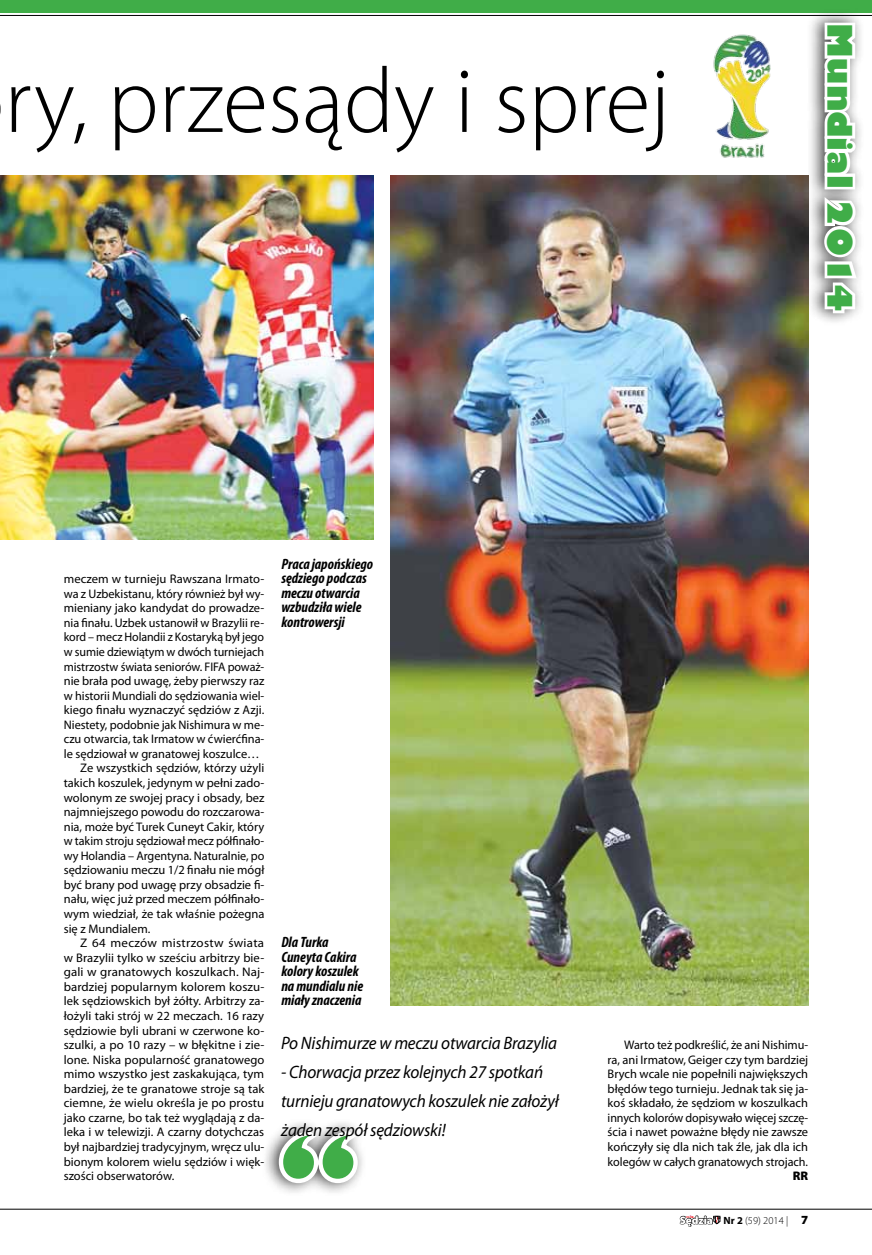
<style>
.page{position:relative;width:872px;height:1255px;background:#fff}
.page>*{position:absolute;margin:0;border:0;box-sizing:border-box;transform-origin:0 0}
.t1{font:800 94.35px "Gill Sans";color:#40ad48}
.t2{font:300 93px "Myriad Pro";color:#000}
.t3{font:800 33px "Gill Sans";color:#40ad48}
.t4{font:italic 18px/29.1px "Myriad Pro";letter-spacing:-.01em;color:#000;scale:.95 1}
.t5{font:italic 700 condensed 15px/14.5px "Myriad Pro";color:#000}
.t6{font:12.45px/14.5px "Myriad Pro";color:#000;text-align:justify}
.t7{font:12.45px "Myriad Pro";color:#000;scale:.96 1}
.t8{font:12.45px "Myriad Pro";color:#000;scale:1.04 1}
.t9{font:12.45px "Myriad Pro";letter-spacing:.02em;color:#000;scale:1.04 1}
.t10{font:900 12.45px "Myriad Pro";color:#000}
.t11{font:900 10.95px "Myriad Pro";letter-spacing:-.005em;color:#fff}
.t12{font:300 10.5px "Myriad Pro";color:#000}
.s1{font-weight:700}
.s2{font-weight:900;font-size:12.45px}
</style>
<div class="page">
<hr style="left:0;top:1208px;width:872px;height:1px;background:#000">
<hr style="left:0;top:15px;width:872px;height:1px;background:#000">
<div style="left:0;top:0;width:872px;height:13px;background:#40ad48"></div>
<svg style="left:680px;top:1215px;width:40px;height:11px"></svg>
<div style="left:805px;top:7px;width:58px;height:319px;background:#000;opacity:.75"></div>
<svg style="left:819px;top:20px;width:41px;height:159px"></svg>
<div style="left:824px;top:173px;width:31px;height:16px;border:6px solid #fff"></div>
<svg style="left:819px;top:191px;width:44px;height:125px"></svg>
<img style="left:0;top:176px;width:373px;height:363px">
<img style="left:390px;top:176px;width:418px;height:829px">
<div style="left:260px;top:1115px;width:106px;height:80px;background:#000;opacity:.75"></div>
<svg style="left:274px;top:1126px;width:90px;height:63px"></svg>
<img style="left:713px;top:34px;width:58px;height:124px">
<h2 class="t2" style="left:4px;top:45px;width:667px">ry, przesądy i sprej</h2>
<h3 class="t3" style="left:860px;top:23px;width:290px;rotate:90deg">Mundial 2014</h3>
<p class="t6" style="left:64px;top:571px;width:202px">meczem w turnieju Rawszana Irmato-</p>
<p class="t6" style="left:64px;top:586px;width:202px">wa z Uzbekistanu, który również był wy-</p>
<p class="t6" style="left:64px;top:600px;width:202px">mieniany jako kandydat do prowadze-</p>
<p class="t6" style="left:64px;top:615px;width:202px">nia finału. Uzbek ustanowił w Brazylii re-</p>
<p class="t7" style="left:64px;top:629px;width:210px">kord – mecz Holandii z Kostaryką był jego</p>
<p class="t6" style="left:64px;top:644px;width:202px">w sumie dziewiątym w dwóch turniejach</p>
<p class="t6" style="left:64px;top:659px;width:202px">mistrzostw świata seniorów. FIFA poważ-</p>
<p class="t6" style="left:64px;top:673px;width:202px">nie brała pod uwagę, żeby pierwszy raz</p>
<p class="t6" style="left:64px;top:688px;width:202px">w historii Mundiali do sędziowania wiel-</p>
<p class="t6" style="left:64px;top:702px;width:202px">kiego finału wyznaczyć sędziów z Azji.</p>
<p class="t6" style="left:64px;top:717px;width:202px">Niestety, podobnie jak Nishimura w me-</p>
<p class="t6" style="left:64px;top:731px;width:202px">czu otwarcia, tak Irmatow w ćwierćfina-</p>
<p class="t6" style="left:64px;top:746px;width:197px">le sędziował w granatowej koszulce…</p>
<p class="t6" style="left:80px;top:760px;width:185px">Ze wszystkich sędziów, którzy użyli</p>
<p class="t6" style="left:64px;top:775px;width:202px">takich koszulek, jedynym w pełni zado-</p>
<p class="t6" style="left:64px;top:790px;width:202px">wolonym ze swojej pracy i obsady, bez</p>
<p class="t6" style="left:64px;top:804px;width:202px">najmniejszego powodu do rozczarowa-</p>
<p class="t6" style="left:64px;top:819px;width:202px">nia, może być Turek Cuneyt Cakir, który</p>
<p class="t6" style="left:64px;top:833px;width:202px">w takim stroju sędziował mecz półfinało-</p>
<p class="t6" style="left:64px;top:848px;width:202px">wy Holandia – Argentyna. Naturalnie, po</p>
<p class="t6" style="left:64px;top:862px;width:202px">sędziowaniu meczu 1/2 finału nie mógł</p>
<p class="t6" style="left:64px;top:877px;width:202px">być brany pod uwagę przy obsadzie fi-</p>
<p class="t6" style="left:64px;top:891px;width:202px">nału, więc już przed meczem półfinało-</p>
<p class="t6" style="left:64px;top:906px;width:202px">wym wiedział, że tak właśnie pożegna</p>
<p class="t6" style="left:64px;top:920px;width:88px">się z Mundialem.</p>
<p class="t9" style="left:80px;top:935px;width:178px">Z 64 meczów mistrzostw świata</p>
<p class="t6" style="left:64px;top:950px;width:202px">w Brazylii tylko w sześciu arbitrzy bie-</p>
<p class="t8" style="left:64px;top:964px;width:194px">gali w granatowych koszulkach. Naj-</p>
<p class="t6" style="left:64px;top:979px;width:202px">bardziej popularnym kolorem koszu-</p>
<p class="t6" style="left:64px;top:993px;width:202px">lek sędziowskich był żółty. Arbitrzy za-</p>
<p class="t6" style="left:64px;top:1008px;width:202px">łożyli taki strój w 22 meczach. 16 razy</p>
<p class="t6" style="left:64px;top:1022px;width:202px">sędziowie byli ubrani w czerwone ko-</p>
<p class="t6" style="left:64px;top:1037px;width:202px">szulki, a po 10 razy – w błękitne i zie-</p>
<p class="t6" style="left:64px;top:1051px;width:202px">lone. Niska popularność granatowego</p>
<p class="t6" style="left:64px;top:1066px;width:202px">mimo wszystko jest zaskakująca, tym</p>
<p class="t6" style="left:64px;top:1081px;width:202px">bardziej, że te granatowe stroje są tak</p>
<p class="t6" style="left:64px;top:1095px;width:202px">ciemne, że wielu określa je po prostu</p>
<p class="t6" style="left:64px;top:1110px;width:202px">jako czarne, bo tak też wyglądają z da-</p>
<p class="t6" style="left:64px;top:1124px;width:202px">leka i w telewizji. A czarny dotychczas</p>
<p class="t6" style="left:64px;top:1139px;width:202px">był najbardziej tradycyjnym, wręcz ulu-</p>
<p class="t6" style="left:64px;top:1153px;width:202px">bionym kolorem wielu sędziów i więk-</p>
<p class="t6" style="left:64px;top:1168px;width:112px">szości obserwatorów.</p>
<p class="t5" style="left:281px;top:556px;width:93px">Praca japońskiego sędziego podczas meczu otwarcia wzbudziła wiele kontrowersji</p>
<p class="t5" style="left:281px;top:934px;width:83px">Dla Turka<br>Cuneyta Cakira kolory koszulek na mundialu nie miały znaczenia</p>
<h3 class="t4" style="left:281px;top:1028px;width:292px">Po Nishimurze w meczu otwarcia Brazylia</h3>
<h3 class="t4" style="left:281px;top:1057px;width:294px">- Chorwacja przez kolejnych 27 spotkań turnieju granatowych koszulek nie założył żaden zespół sędziowski!</h3>
<h1 class="t1" style="left:357px;top:1201px;width:79px;rotate:-180deg">”</h1>
<p class="t6" style="left:607px;top:1037px;width:202px;text-indent:16px">Warto też podkreślić, że ani Nishimu&shy;ra, ani Irmatow, Geiger czy tym bardziej Brych wcale nie popełnili największych błędów tego turnieju. Jednak tak się ja&shy;koś składało, że sędziom w koszulkach innych kolorów dopisywało więcej szczę&shy;ścia i nawet poważne błędy nie zawsze kończyły się dla nich tak źle, jak dla ich kolegów w całych granatowych strojach.</p>
<p class="t10" style="left:793px;top:1167px;width:17px">RR</p>
<p class="t11" style="left:680px;top:1212px;width:35px">Sędzia</p>
<p class="t12" style="left:723px;top:1213px;width:86px"><span class="s1">Nr 2</span> (59) 2014 | <span class="s2">7</span></p>
</div>
